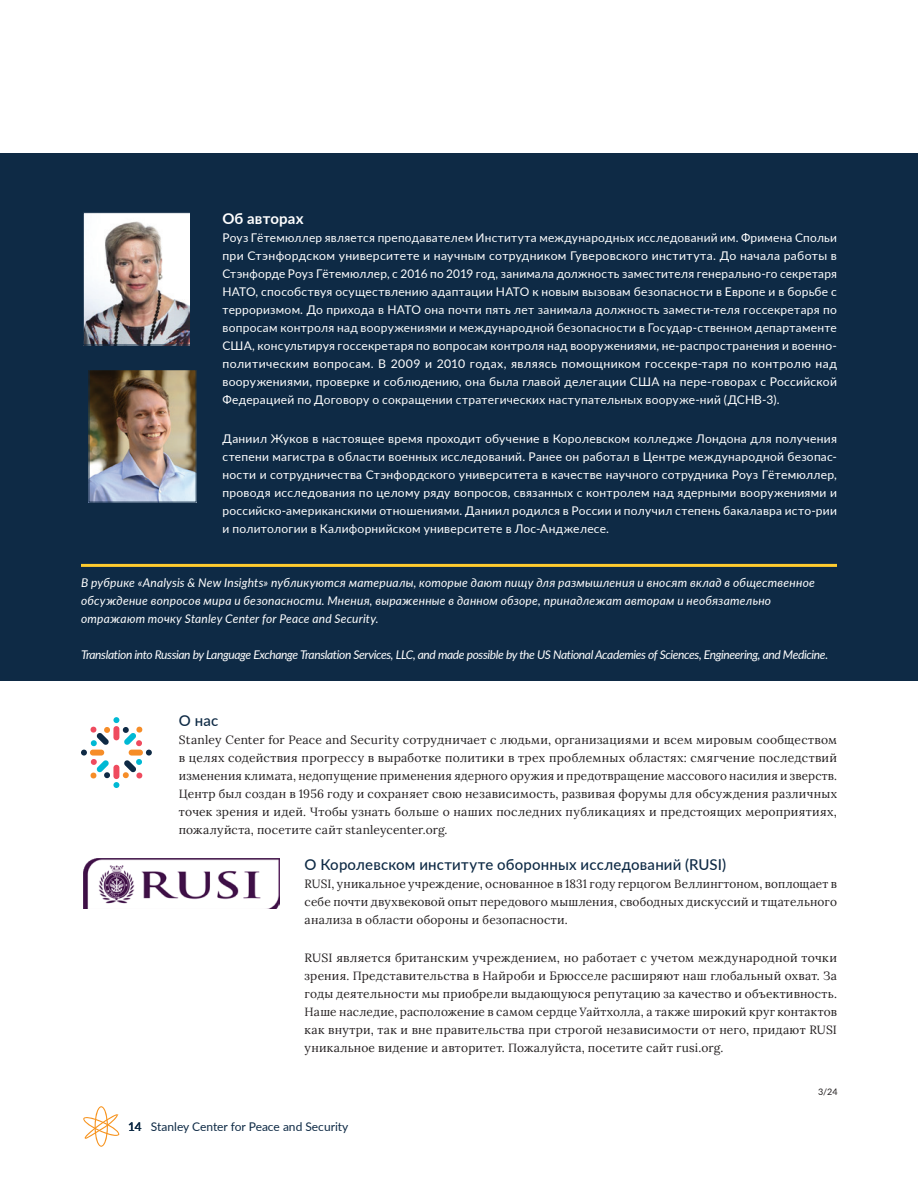
<style>
.page{position:relative;width:918px;height:1188px;background:#fff}
.page>*{position:absolute;margin:0;border:0;box-sizing:border-box;transform-origin:0 0}
.t1{font:500 15px "Lato";letter-spacing:.015em;color:#0e2a45}
.t2{font:700 15px "Lato";letter-spacing:.01em;color:#fff}
.t3{font:12px/18px "Lato";letter-spacing:.02em;color:#fff;text-align:justify}
.t4{font:12px/18px "Lora";letter-spacing:.02em;color:#231f20;text-align:justify}
.t5{font:italic 12px/18px "Lato";letter-spacing:.015em;color:#fff}
.t6{font:italic 12px "Lato";letter-spacing:-.03em;color:#fff}
.t7{font:12px "Lato";color:#0e2a45}
.t8{font:9px "Lato";color:#231f20}
</style>
<div class="page">
<svg style="left:81px;top:717px;width:71px;height:71px"></svg>
<div style="left:113px;top:726px;width:6px;height:14px;background:#ef4b5e;border-radius:3px"></div>
<img style="left:84px;top:858px;width:195px;height:51px">
<div style="left:0;top:153px;width:918px;height:528px;background:#0e2a45"></div>
<img style="left:85px;top:214px;width:104px;height:129px">
<div style="left:83px;top:212px;width:108px;height:133px;border:1px solid #0e2a45"></div>
<img style="left:91px;top:371px;width:104px;height:129px">
<div style="left:89px;top:369px;width:108px;height:133px;border:1px solid #0e2a45"></div>
<hr style="left:81px;top:564px;width:756px;height:3px;background:#fecb2f">
<svg style="left:83px;top:1106px;width:36px;height:41px"></svg>
<p class="t2" style="left:222px;top:208px;width:83px">Об авторах</p>
<p class="t3" style="left:222px;top:228px;width:616px">Роуз Гётемюллер является преподавателем Института международных исследований им. Фримена Спольи при Стэнфордском университете и научным сотрудником Гуверовского института. До начала работы в Стэнфорде Роуз Гётемюллер, с 2016 по 2019 год, занимала должность заместителя генерально-го секретаря НАТО, способствуя осуществлению адаптации НАТО к новым вызовам безопасности в Европе и в борьбе с терроризмом. До прихода в НАТО она почти пять лет занимала должность замести-теля госсекретаря по вопросам контроля над вооружениями и международной безопасности в Государ-ственном департаменте США, консультируя госсекретаря по вопросам контроля над вооружениями, не-распространения и военно&shy;политическим вопросам. В 2009 и 2010 годах, являясь помощником госсекре-таря по контролю над вооружениями, проверке и соблюдению, она была главой делегации США на пере-говорах с Российской Федерацией по Договору о сокращении стратегических наступательных вооруже-ний (ДСНВ-3).</p>
<p class="t3" style="left:222px;top:429px;width:616px">Даниил Жуков в настоящее время проходит обучение в Королевском колледже Лондона для получения степени магистра в области военных исследований. Ранее он работал в Центре международной безопас&shy;ности и сотрудничества Стэнфордского университета в качестве научного сотрудника Роуз Гётемюллер, проводя исследования по целому ряду вопросов, связанных с контролем над ядерными вооружениями и российско-американскими отношениями. Даниил родился в России и получил степень бакалавра исто-рии и политологии в Калифорнийском университете в Лос-Анджелесе.</p>
<p class="t5" style="left:81px;top:573px;width:736px">В рубрике «Analysis &amp; New Insights» публикуются материалы, которые дают пищу для размышления и вносят вклад в общественное обсуждение вопросов мира и безопасности. Мнения, выраженные в данном обзоре, принадлежат авторам и необязательно отражают точку Stanley Center for Peace and Security.</p>
<p class="t6" style="left:81px;top:646px;width:749px">Translation into Russian by Language Exchange Translation Services, LLC, and made possible by the US National Academies of Sciences, Engineering, and Medicine.</p>
<p class="t1" style="left:179px;top:710px;width:41px">О нас</p>
<p class="t4" style="left:179px;top:730px;width:660px">Stanley Center for Peace and Security сотрудничает с людьми, организациями и всем мировым сообществом в целях содействия прогрессу в выработке политики в трех проблемных областях: смягчение последствий изменения климата, недопущение применения ядерного оружия и предотвращение массового насилия и зверств.<br>Центр был создан в 1956 году и сохраняет свою независимость, развивая форумы для обсуждения различных точек зрения и идей. Чтобы узнать больше о наших последних публикациях и предстоящих мероприятиях, пожалуйста, посетите сайт stanleycenter.org.</p>
<p class="t1" style="left:305px;top:854px;width:423px">О Королевском институте оборонных исследований (RUSI)</p>
<p class="t4" style="left:305px;top:874px;width:534px">RUSI, уникальное учреждение, основанное в 1831 году герцогом Веллингтоном, воплощает в себе почти двухвековой опыт передового мышления, свободных дискуссий и тщательного анализа в области обороны и безопасности.</p>
<p class="t4" style="left:305px;top:948px;width:534px">RUSI является британским учреждением, но работает с учетом международной точки зрения. Представительства в Найроби и Брюсселе расширяют наш глобальный охват. За годы деятельности мы приобрели выдающуюся репутацию за качество и объективность.<br>Наше наследие, расположение в самом сердце Уайтхолла, а также широкий круг контактов как внутри, так и вне правительства при строгой независимости от него, придают RUSI уникальное видение и авторитет. Пожалуйста, посетите сайт rusi.org.</p>
<p class="t7" style="left:128px;top:1118px;width:222px">14 Stanley Center for Peace and Security</p>
<p class="t8" style="left:818px;top:1086px;width:21px">3/24</p>
</div>
